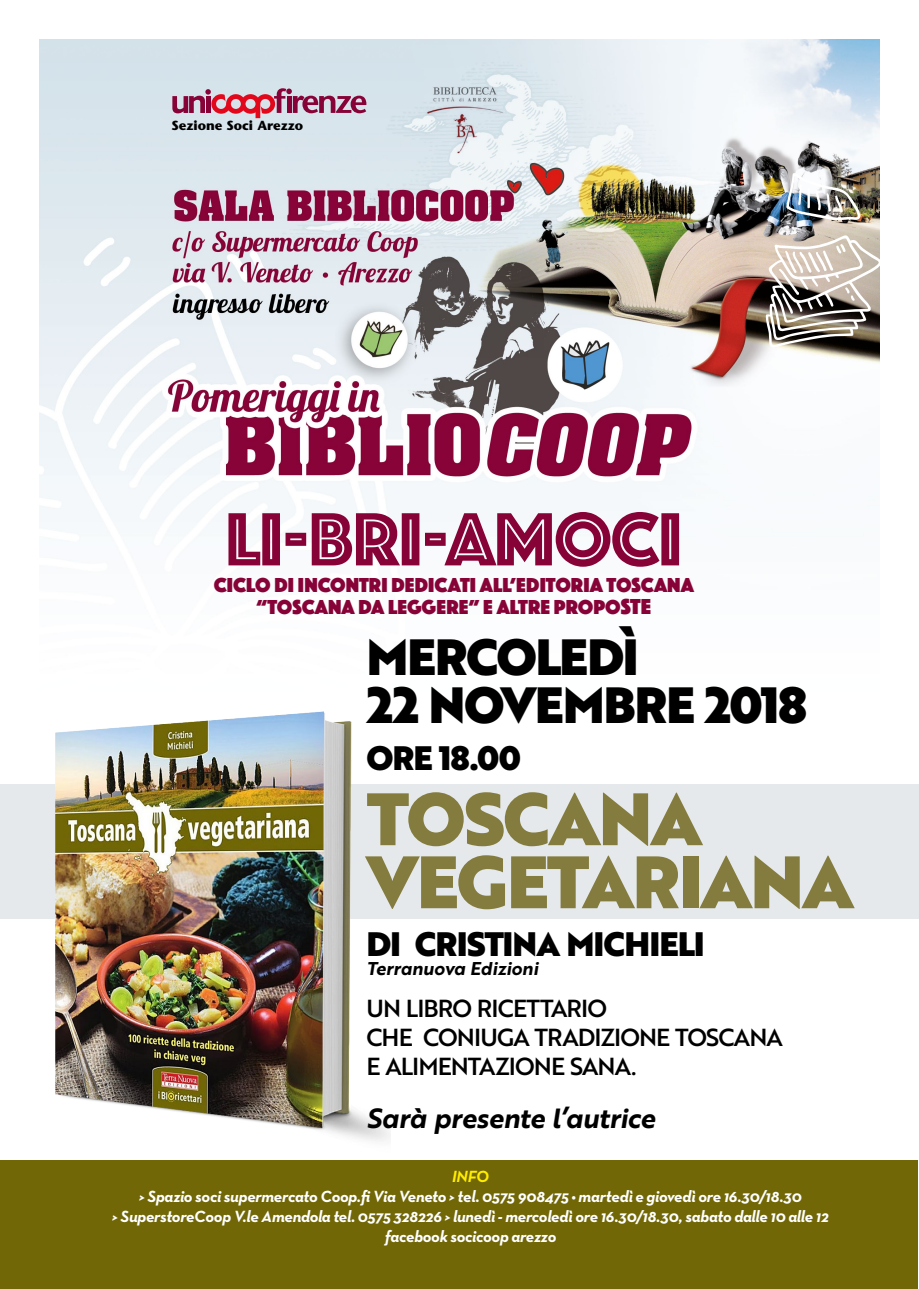
<style>
.page{position:relative;width:919px;height:1289px;background:#fff}
.page>*{position:absolute;margin:0;border:0;box-sizing:border-box;transform-origin:0 0}
.t1{font:78.15px "Phosphate Inline";letter-spacing:-.005em;color:#870337}
.t2{font:72px/63px "Brother 1816 Black";letter-spacing:-.03em;color:#847c3e}
.t3{font:49.5px/47.4px "Brother 1816 Black";letter-spacing:-.03em;color:#000}
.t4{font:33px "Brother 1816 Black";letter-spacing:-.03em;color:#000}
.t5{font:27px "Brother 1816 Bold Italic";letter-spacing:-.005em;color:#000}
.t6{font:24px/29.4px "Brother 1816 Medium";letter-spacing:-.04em;color:#000}
.t7{font:21px/22px "Phosphate Solid";color:#870337;text-align:center}
.t8{font:18px "Brother 1816 Bold Italic";color:#000}
.t9{font:italic 700 16.5px/19.8px "Neutraface Text";letter-spacing:-.02em;color:#fff;text-align:center}
.t10{font:italic 700 16.5px "Neutraface Text";color:#ffed00}
.t11{font:700 13.2px "Stone Sans Std";color:#000}
.s1{font-size:22.5px}
</style>
<div class="page">
<img style="left:40px;top:40px;width:839px;height:1096px">
<img style="left:786px;top:173px;width:77px;height:47px">
<svg style="left:765px;top:234px;width:115px;height:116px"></svg>
<img style="left:423px;top:79px;width:83px;height:82px">
<svg style="left:172px;top:88px;width:194px;height:30px;background:#c38da2"></svg>
<div style="left:0;top:1160px;width:917px;height:128px;background:#716706"></div>
<div style="left:0;top:784px;width:918px;height:134px;background:#e6e9ec"></div>
<img style="left:0;top:702px;width:390px;height:439px">
<p class="t11" style="left:171px;top:117px;width:133px">Sezione Soci Arezzo</p>
<h1 class="t1" style="left:226px;top:483px;width:457px">LI-BRI-AMOCI</h1>
<p class="t7" style="left:214px;top:573px;width:481px">CICLO DI INCONTRI DEDICATI ALL’EDITORIA TOSCANA “TOSCANA DA LEGGERE” E ALTRE PROPO<span class="s1">STE</span></p>
<h3 class="t3" style="left:366px;top:632px;width:442px">MERCOLEDÌ<br>22 NOVEMBRE 2018</h3>
<h3 class="t4" style="left:366px;top:732px;width:156px">ORE 18.00</h3>
<h2 class="t2" style="left:366px;top:785px;width:489px">TOSCANA<br>VEGETARIANA</h2>
<h3 class="t4" style="left:366px;top:918px;width:340px">DI CRISTINA MICHIELI</h3>
<p class="t8" style="left:366px;top:955px;width:173px">Terranuova Edizioni</p>
<h3 class="t6" style="left:366px;top:992px;width:418px">UN LIBRO RICETTARIO<br>CHE CONIUGA TRADIZIONE TOSCANA<br>E ALIMENTAZIONE SANA.</h3>
<h3 class="t5" style="left:366px;top:1097px;width:290px">Sarà presente l’autrice</h3>
<p class="t10" style="left:452px;top:1166px;width:39px">INFO</p>
<p class="t9" style="left:112px;top:1186px;width:718px">&gt; Spazio soci supermercato Coop.fi Via Veneto &gt; tel. 0575 908475 • martedì e giovedì ore 16.30/18.30<br>&gt; SuperstoreCoop V.le Amendola tel. 0575 328226 &gt; lunedì - mercoledì ore 16.30/18.30, sabato dalle 10 alle 12 facebook socicoop arezzo</p>
</div>
